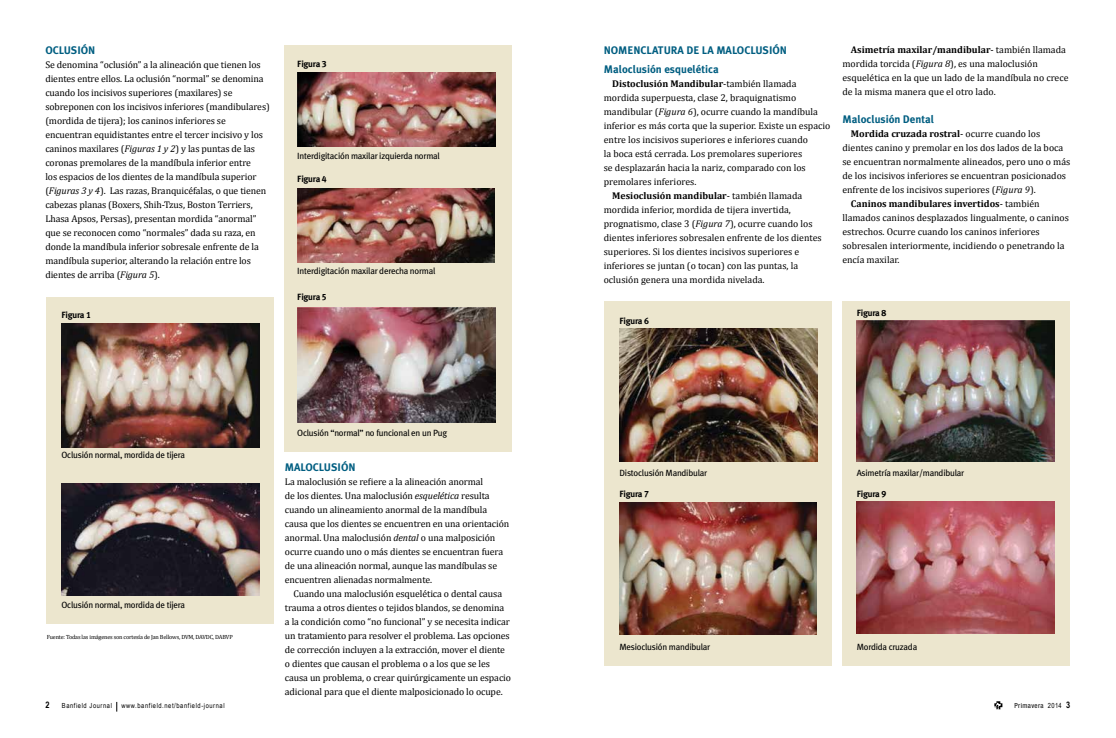
<style>
.page{position:relative;width:1116px;height:738px;background:#fff}
.page>*{position:absolute;margin:0;border:0;box-sizing:border-box;transform-origin:0 0}
.t1{font:700 11px/19px "Meta Plus";color:#005e81}
.t2{font:9.8px/14px "Cambria";letter-spacing:-.01em;color:#000}
.t3{font:700 9.8px "Cambria";color:#000}
.t4{font:9px "Meta Plus";letter-spacing:-.025em;color:#000}
.t5{font:700 9px "Meta Plus";letter-spacing:-.025em;color:#000}
.t6{font:700 9px "Arial Narrow";color:#000}
.t7{font:7px "Arial Narrow";letter-spacing:.085em;color:#000}
.t8{font:condensed 7px "Helvetica Neue";letter-spacing:.05em;color:#000}
.t9{font:6px "Cambria";letter-spacing:-.025em;color:#000}
.s1{font-style:italic}
.s2{font-family:"Meta Plus Bold Caps";font-weight:400}
.s3{font-weight:400}
.s4{font-weight:700}
.s5{font-family:"Arial Narrow";font-stretch:normal}
.s6{font-family:"Arial Narrow";font-weight:700;font-stretch:normal;font-size:9px}
</style>
<div class="page">
<svg style="left:994px;top:701px;width:8px;height:9px"></svg>
<div style="left:46px;top:297px;width:228px;height:327px;background:#ece6ce"></div>
<div style="left:284px;top:45px;width:228px;height:407px;background:#ece6ce"></div>
<div style="left:604px;top:301px;width:228px;height:365px;background:#ece6ce"></div>
<div style="left:842px;top:301px;width:228px;height:365px;background:#ece6ce"></div>
<img style="left:62px;top:324px;width:198px;height:124px">
<img style="left:62px;top:483px;width:197px;height:112px">
<img style="left:297px;top:73px;width:198px;height:74px">
<img style="left:297px;top:188px;width:198px;height:75px">
<img style="left:297px;top:307px;width:199px;height:116px">
<img style="left:619px;top:329px;width:198px;height:132px">
<img style="left:619px;top:503px;width:198px;height:132px">
<img style="left:857px;top:320px;width:198px;height:141px">
<img style="left:857px;top:502px;width:198px;height:132px">
<p class="t1" style="left:45px;top:41px;width:52px">OCLUSIÓN</p>
<p class="t2" style="left:45px;top:58px;width:226px">Se denomina “oclusión” a la alineación que tienen los dientes entre ellos. La oclusión “normal” se denomina cuando los incisivos superiores (maxilares) se sobreponen con los incisivos inferiores (mandibulares) (mordida de tijera); los caninos inferiores se encuentran equidistantes entre el tercer incisivo y los caninos maxilares (<span class="s1">Figuras 1 y 2</span>) y las puntas de las coronas premolares de la mandíbula inferior entre<br>los espacios de los dientes de la mandíbula superior (<span class="s1">Figuras 3 y 4</span>). Las razas, Branquicéfalas, o que tienen cabezas planas (Boxers, Shih-Tzus, Boston Terriers, Lhasa Apsos, Persas), presentan mordida “anormal” que se reconocen como “normales” dada su raza, en donde la mandíbula inferior sobresale enfrente de la mandíbula superior, alterando la relación entre los dientes de arriba (<span class="s1">Figura 5</span>).</p>
<p class="t5" style="left:62px;top:309px;width:31px">Figura <span class="s2">1</span></p>
<p class="t5" style="left:297px;top:58px;width:31px">Figura <span class="s2">3</span></p>
<p class="t4" style="left:297px;top:151px;width:144px">Interdigitación maxilar izquierda normal</p>
<p class="t5" style="left:297px;top:173px;width:31px">Figura <span class="s2">4</span></p>
<p class="t4" style="left:297px;top:266px;width:140px">Interdigitación maxilar derecha normal</p>
<p class="t5" style="left:297px;top:292px;width:31px">Figura <span class="s2">5</span></p>
<p class="t4" style="left:62px;top:449px;width:125px">Oclusión normal, mordida de tijera</p>
<p class="t4" style="left:62px;top:599px;width:125px">Oclusión normal, mordida de tijera</p>
<p class="t9" style="left:47px;top:633px;width:187px">Fuente: Todas las imágenes son cortesía de Jan Bellows, DVM, DAVDC, DABVP</p>
<p class="t4" style="left:297px;top:428px;width:151px">Oclusión “normal” no funcional en un Pug</p>
<p class="t1" style="left:285px;top:457px;width:72px">MALOCLUSIÓN</p>
<p class="t2" style="left:285px;top:474px;width:226px">La maloclusión se refiere a la alineación anormal<br>de los dientes. Una maloclusión <span class="s1">esquelética</span> resulta cuando un alineamiento anormal de la mandíbula causa que los dientes se encuentren en una orientación anormal. Una maloclusión <span class="s1">dental</span> o una malposición ocurre cuando uno o más dientes se encuentran fuera de una alineación normal, aunque las mandíbulas se encuentren alienadas normalmente.</p>
<p class="t2" style="left:285px;top:586px;width:228px;text-indent:9px">Cuando una maloclusión esquelética o dental causa trauma a otros dientes o tejidos blandos, se denomina a la condición como “no funcional” y se necesita indicar un tratamiento para resolver el problema. Las opciones de corrección incluyen a la extracción, mover el diente o dientes que causan el problema o a los que se les causa un problema, o crear quirúrgicamente un espacio adicional para que el diente malposicionado lo ocupe.</p>
<p class="t1" style="left:604px;top:41px;width:185px">NOMENCLATURA DE LA MALOCLUSIÓN<br>Maloclusión esquelética</p>
<p class="t3" style="left:612px;top:77px;width:186px">Distoclusión Mandibular<span class="s3">-también llamada</span></p>
<p class="t2" style="left:604px;top:91px;width:194px">mordida superpuesta, clase 2, braquignatismo</p>
<p class="t2" style="left:604px;top:105px;width:216px">mandibular (<span class="s1">Figura 6</span>), ocurre cuando la mandíbula</p>
<p class="t2" style="left:604px;top:119px;width:228px">inferior es más corta que la superior. Existe un espacio</p>
<p class="t2" style="left:604px;top:133px;width:206px">entre los incisivos superiores e inferiores cuando</p>
<p class="t2" style="left:604px;top:147px;width:200px">la boca está cerrada. Los premolares superiores</p>
<p class="t2" style="left:604px;top:161px;width:204px">se desplazarán hacia la nariz, comparado con los</p>
<p class="t2" style="left:604px;top:175px;width:94px">premolares inferiores.</p>
<p class="t3" style="left:612px;top:189px;width:191px">Mesioclusión mandibular<span class="s3">- también llamada</span></p>
<p class="t2" style="left:604px;top:203px;width:189px">mordida inferior, mordida de tijera invertida,</p>
<p class="t2" style="left:604px;top:217px;width:210px">prognatismo, clase 3 (<span class="s1">Figura 7</span>), ocurre cuando los</p>
<p class="t2" style="left:604px;top:231px;width:219px">dientes inferiores sobresalen enfrente de los dientes</p>
<p class="t2" style="left:604px;top:245px;width:197px">superiores. Si los dientes incisivos superiores e</p>
<p class="t2" style="left:604px;top:259px;width:196px">inferiores se juntan (o tocan) con las puntas, la</p>
<p class="t2" style="left:604px;top:273px;width:162px">oclusión genera una mordida nivelada.</p>
<p class="t5" style="left:619px;top:315px;width:31px">Figura <span class="s2">6</span></p>
<p class="t2" style="left:842px;top:43px;width:228px;text-indent:9px"><span class="s4">Asimetría maxilar/mandibular</span>- también llamada mordida torcida (<span class="s1">Figura 8</span>), es una maloclusión esquelética en la que un lado de la mandíbula no crece de la misma manera que el otro lado.</p>
<p class="t1" style="left:842px;top:110px;width:93px">Maloclusión Dental</p>
<p class="t3" style="left:851px;top:127px;width:191px">Mordida cruzada rostral<span class="s3">- ocurre cuando los</span></p>
<p class="t2" style="left:842px;top:141px;width:222px">dientes canino y premolar en los dos lados de la boca</p>
<p class="t2" style="left:842px;top:155px;width:229px">se encuentran normalmente alineados, pero uno o más</p>
<p class="t2" style="left:842px;top:169px;width:225px">de los incisivos inferiores se encuentran posicionados</p>
<p class="t2" style="left:842px;top:183px;width:195px">enfrente de los incisivos superiores (<span class="s1">Figura 9</span>).</p>
<p class="t3" style="left:851px;top:197px;width:190px">Caninos mandibulares invertidos<span class="s3">- también</span></p>
<p class="t2" style="left:842px;top:211px;width:228px">llamados caninos desplazados lingualmente, o caninos</p>
<p class="t2" style="left:842px;top:225px;width:199px">estrechos. Ocurre cuando los caninos inferiores</p>
<p class="t2" style="left:842px;top:239px;width:224px">sobresalen interiormente, incidiendo o penetrando la</p>
<p class="t2" style="left:842px;top:253px;width:59px">encía maxilar.</p>
<p class="t5" style="left:857px;top:308px;width:31px">Figura <span class="s2">8</span></p>
<p class="t4" style="left:619px;top:467px;width:89px">Distoclusión Mandibular</p>
<p class="t4" style="left:857px;top:467px;width:109px">Asimetría maxilar/mandibular</p>
<p class="t5" style="left:619px;top:489px;width:31px">Figura <span class="s2">7</span></p>
<p class="t5" style="left:857px;top:489px;width:31px">Figura <span class="s2">9</span></p>
<p class="t4" style="left:619px;top:641px;width:92px">Mesioclusión mandibular</p>
<p class="t4" style="left:857px;top:641px;width:62px">Mordida cruzada</p>
<p class="t6" style="left:45px;top:698px;width:6px">2</p>
<p class="t7" style="left:62px;top:701px;width:52px">Banfield Journal</p>
<p class="t7" style="left:121px;top:701px;width:105px">www.banfield.net/banfield-journal</p>
<p class="t8" style="left:1015px;top:702px;width:57px">Primavera <span class="s5">2014</span> <span class="s6">3</span></p>
</div>
